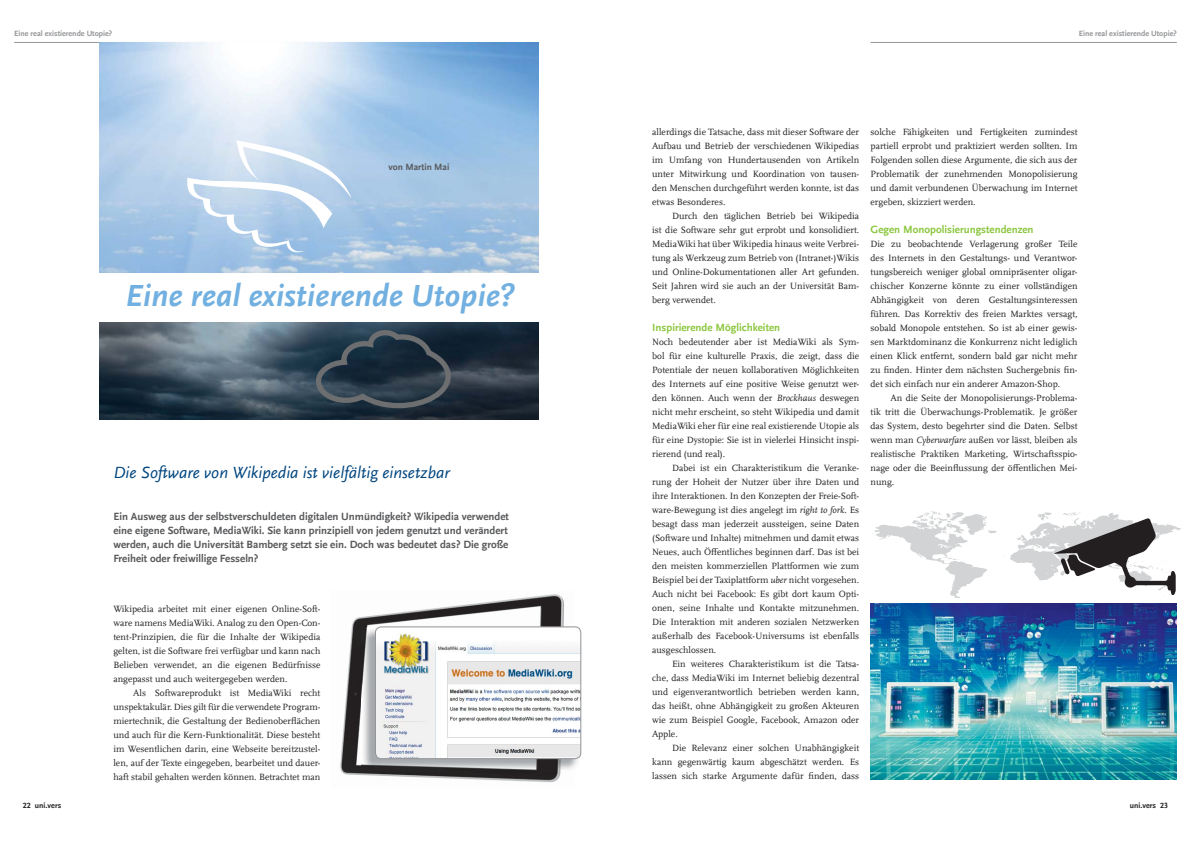
<style>
.page{position:relative;width:1191px;height:842px;background:#fff}
.page>*{position:absolute;margin:0;border:0;box-sizing:border-box;transform-origin:0 0}
.t1{font:italic 700 32px "UB Scala Sans";color:#71b0e0}
.t2{font:italic 17px "UB Scala Sans";color:#00467f}
.t3{font:700 11px/14px "UB Scala Sans";color:#58595b;text-align:justify}
.t4{font:700 11px "UB Scala Sans";color:#8cc63f}
.t5{font:9.5px/14px "UB Scala";color:#231f20;text-align:justify}
.t6{font:700 9.5px "UB Scala Sans";color:#58595b}
.t7{font:700 8px "UB Scala Sans";color:#939598}
.t8{font:700 8px "UB Scala Sans";color:#231f20}
.s1{font-style:italic}
</style>
<div class="page">
<hr style="left:870px;top:42px;width:306px;height:1px;background:#939598">
<hr style="left:14px;top:42px;width:525px;height:1px;background:#939598">
<img style="left:99px;top:43px;width:440px;height:229px">
<img style="left:99px;top:322px;width:440px;height:98px">
<svg style="left:313px;top:327px;width:140px;height:84px;background:#2a3b48"></svg>
<svg style="left:186px;top:140px;width:166px;height:113px;background:#bfd6ec"></svg>
<img style="left:870px;top:604px;width:306px;height:176px">
<img style="left:340px;top:594px;width:224px;height:189px">
<img style="left:362px;top:627px;width:217px;height:144px">
<img style="left:376px;top:627px;width:205px;height:132px;border-radius:6px">
<div style="left:375px;top:626px;width:206px;height:133px;border:1px solid #939598;border-radius:6px"></div>
<svg style="left:872px;top:511px;width:309px;height:87px"></svg>
<p class="t7" style="left:14px;top:30px;width:100px">Eine real existierende Utopie?</p>
<p class="t7" style="left:1078px;top:30px;width:100px">Eine real existierende Utopie?</p>
<p class="t6" style="left:388px;top:163px;width:62px">von Martin Mai</p>
<h1 class="t1" style="left:126px;top:282px;width:391px">Eine real existierende Utopie?</h1>
<h2 class="t2" style="left:113px;top:466px;width:338px">Die Software von Wikipedia ist vielfältig einsetzbar</h2>
<p class="t3" style="left:113px;top:510px;width:397px">Ein Ausweg aus der selbstverschuldeten digitalen Unmündigkeit? Wikipedia verwendet eine eigene Software, MediaWiki. Sie kann prinzipiell von jedem genutzt und verändert werden, auch die Universität Bamberg setzt sie ein. Doch was bedeutet das? Die große Freiheit oder freiwillige Fesseln?</p>
<p class="t5" style="left:113px;top:602px;width:208px">Wikipedia arbeitet mit einer eigenen Online-Soft&shy;ware namens MediaWiki. Analog zu den Open-Con&shy;tent-Prinzipien, die für die Inhalte der Wikipedia gelten, ist die Software frei verfügbar und kann nach Belieben verwendet, an die eigenen Bedürfnisse angepasst und auch weitergegeben werden.</p>
<p class="t5" style="left:113px;top:686px;width:208px;text-indent:20px">Als Softwareprodukt ist MediaWiki recht unspektakulär. Dies gilt für die verwendete Program&shy;miertechnik, die Gestaltung der Bedienoberflächen und auch für die Kern-Funktionalität. Diese besteht im Wesentlichen darin, eine Webseite bereitzustel&shy;len, auf der Texte eingegeben, bearbeitet und dauer&shy;haft stabil gehalten werden können. Betrachtet man</p>
<p class="t5" style="left:652px;top:126px;width:208px">allerdings die Tatsache, dass mit dieser Software der Aufbau und Betrieb der verschiedenen Wikipedias im Umfang von Hundertausenden von Artikeln unter Mitwirkung und Koordination von tausen&shy;den Menschen durchgeführt werden konnte, ist das etwas Besonderes.</p>
<p class="t5" style="left:652px;top:210px;width:208px;text-indent:20px">Durch den täglichen Betrieb bei Wikipedia ist die Software sehr gut erprobt und konsolidiert.<br>MediaWiki hat über Wikipedia hinaus weite Verbrei&shy;tung als Werkzeug zum Betrieb von (Intranet-)Wikis und Online-Dokumentationen aller Art gefunden.<br>Seit Jahren wird sie auch an der Universität Bam&shy;berg verwendet.</p>
<p class="t4" style="left:652px;top:323px;width:129px">Inspirierende Möglichkeiten</p>
<p class="t5" style="left:652px;top:336px;width:208px">Noch bedeutender aber ist MediaWiki als Sym&shy;bol für eine kulturelle Praxis, die zeigt, dass die Potentiale der neuen kollaborativen Möglichkeiten des Internets auf eine positive Weise genutzt wer&shy;den können. Auch wenn der <span class="s1">Brockhaus</span> deswegen nicht mehr erscheint, so steht Wikipedia und damit MediaWiki eher für eine real existierende Utopie als für eine Dystopie: Sie ist in vielerlei Hinsicht inspi&shy;rierend (und real).</p>
<p class="t5" style="left:652px;top:462px;width:208px;text-indent:20px">Dabei ist ein Charakteristikum die Veranke&shy;rung der Hoheit der Nutzer über ihre Daten und ihre Interaktionen. In den Konzepten der Freie-Soft&shy;ware-Bewegung ist dies angelegt im <span class="s1">right to fork</span>. Es besagt dass man jederzeit aussteigen, seine Daten (Software und Inhalte) mitnehmen und damit etwas Neues, auch Öffentliches beginnen darf. Das ist bei den meisten kommerziellen Plattformen wie zum Beispiel bei der Taxiplattform <span class="s1">uber</span> nicht vorgesehen.<br>Auch nicht bei Facebook: Es gibt dort kaum Opti&shy;onen, seine Inhalte und Kontakte mitzunehmen.<br>Die Interaktion mit anderen sozialen Netzwerken außerhalb des Facebook-Universums ist ebenfalls ausgeschlossen.</p>
<p class="t5" style="left:652px;top:658px;width:208px;text-indent:20px">Ein weiteres Charakteristikum ist die Tatsa&shy;che, dass MediaWiki im Internet beliebig dezentral und eigenverantwortlich betrieben werden kann, das heißt, ohne Abhängigkeit zu großen Akteuren wie zum Beispiel Google, Facebook, Amazon oder Apple.</p>
<p class="t5" style="left:652px;top:742px;width:208px;text-indent:20px">Die Relevanz einer solchen Unabhängigkeit kann gegenwärtig kaum abgeschätzt werden. Es lassen sich starke Argumente dafür finden, dass</p>
<p class="t5" style="left:870px;top:126px;width:208px">solche Fähigkeiten und Fertigkeiten zumindest partiell erprobt und praktiziert werden sollten. Im Folgenden sollen diese Argumente, die sich aus der Problematik der zunehmenden Monopolisierung und damit verbundenen Überwachung im Internet ergeben, skizziert werden.</p>
<p class="t4" style="left:870px;top:225px;width:165px">Gegen Monopolisierungstendenzen</p>
<p class="t5" style="left:870px;top:238px;width:208px">Die zu beobachtende Verlagerung großer Teile des Internets in den Gestaltungs- und Verantwor&shy;tungsbereich weniger global omnipräsenter oligar&shy;chischer Konzerne könnte zu einer vollständigen Abhängigkeit von deren Gestaltungsinteressen führen. Das Korrektiv des freien Marktes versagt, sobald Monopole entstehen. So ist ab einer gewis&shy;sen Marktdominanz die Konkurrenz nicht lediglich einen Klick entfernt, sondern bald gar nicht mehr zu finden. Hinter dem nächsten Suchergebnis fin&shy;det sich einfach nur ein anderer Amazon-Shop.</p>
<p class="t5" style="left:870px;top:392px;width:208px;text-indent:20px">An die Seite der Monopolisierungs-Problema&shy;tik tritt die Überwachungs-Problematik. Je größer das System, desto begehrter sind die Daten. Selbst wenn man <span class="s1">Cyberwarfare</span> außen vor lässt, bleiben als realistische Praktiken Marketing, Wirtschaftsspio&shy;nage oder die Beeinflussung der öffentlichen Mei&shy;nung.</p>
<p class="t8" style="left:23px;top:802px;width:40px">22 uni.vers</p>
<p class="t8" style="left:1129px;top:802px;width:40px">uni.vers 23</p>
</div>
